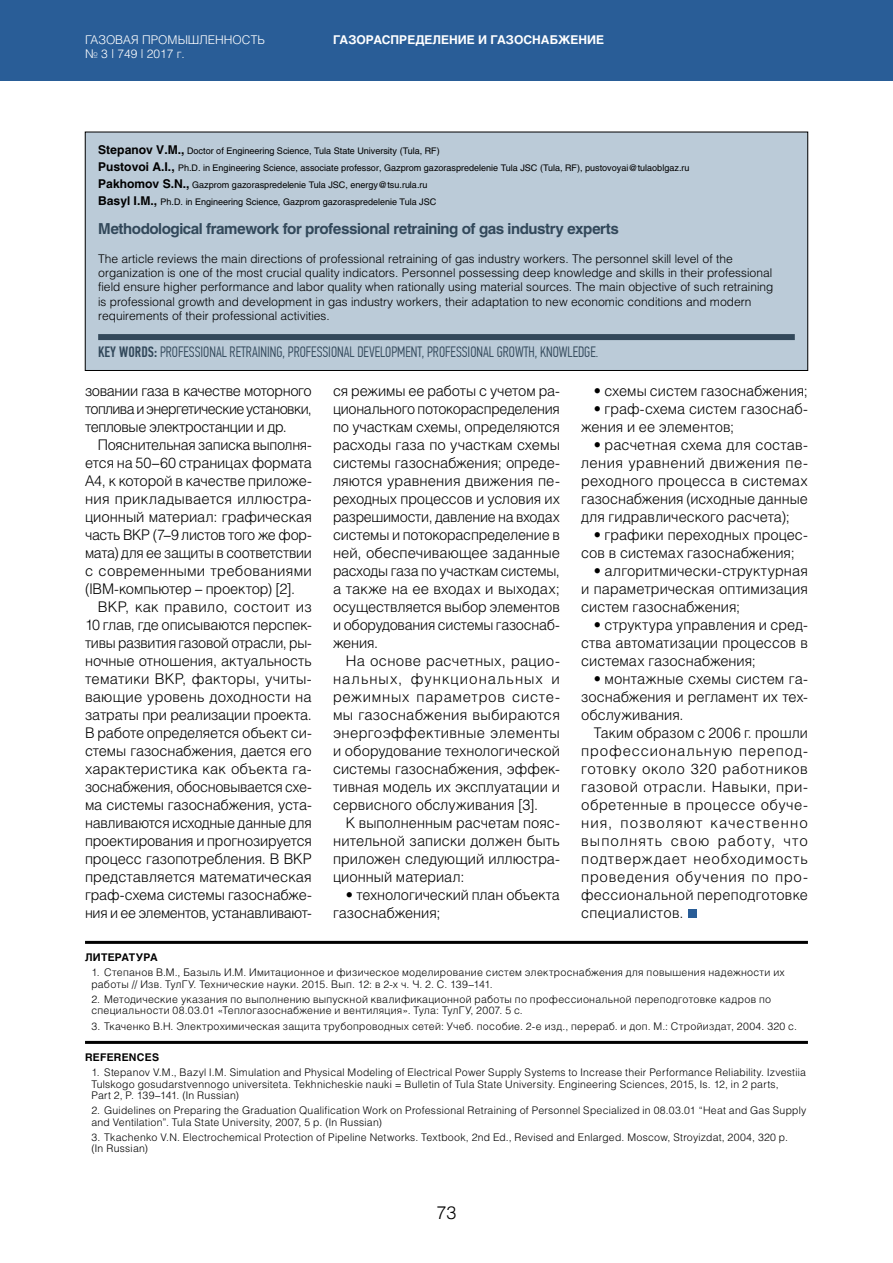
<style>
.page{position:relative;width:893px;height:1263px;background:#fff}
.page>*{position:absolute;margin:0;border:0;box-sizing:border-box;transform-origin:0 0}
.t1{font:300 18px "Helios";color:#000}
.t2{font:300 15px "PF Din Text Comp Pro";color:#32485a}
.t3{font:700 15px "Helios C";letter-spacing:-.03em;color:#32485a}
.t4{font:300 14.7px/18px "Helios";color:#000;text-align:justify}
.t5{font:300 14.7px/18px "Helios";color:#000;text-align:justify;scale:.96 1}
.t6{font:300 12px/14.4px "Helios";color:#000}
.t7{font:300 12px/14.4px "Helios";color:#fff}
.t8{font:700 12px "Helios C";color:#fff}
.t9{font:300 10.5px/11.2px "Helios";letter-spacing:.025em;color:#000}
.t10{font:700 10.5px "Helios C";letter-spacing:.025em;color:#000}
.t11{font:9px/17px "Helios C";color:#000}
.s1{font-weight:700;font-size:12px}
.s2{font-weight:500}
</style>
<div class="page">
<div style="left:0;top:0;width:893px;height:81px;background:#295d97"></div>
<div style="left:85px;top:132px;width:723px;height:238px;background:#bbcbd8"></div>
<div style="left:98px;top:334px;width:697px;height:6px;background:#32485a"></div>
<div style="left:85px;top:132px;width:723px;height:239px;border:1px solid #000"></div>
<div style="left:688px;top:909px;width:8px;height:9px;background:#295d97"></div>
<hr style="left:85px;top:941px;width:723px;height:3px;background:#000">
<hr style="left:85px;top:1041px;width:723px;height:3px;background:#000">
<p class="t7" style="left:85px;top:32px;width:181px">ГАЗОВАЯ ПРОМЫШЛЕННОСТЬ № 3 | 749 | 2017 г.</p>
<p class="t8" style="left:333px;top:32px;width:273px">ГАЗОРАСПРЕДЕЛЕНИЕ И ГАЗОСНАБЖЕНИЕ</p>
<p class="t11" style="left:98px;top:142px;width:593px"><span class="s1">Stepanov V.M.,</span> Doctor of Engineering Science, Tula State University (Tula, RF)<br><span class="s1">Pustovoi A.I.,</span> Ph.D. in Engineering Science, associate professor, Gazprom gazoraspredelenie Tula JSC (Tula, RF), pustovoyai@tulaoblgaz.ru <span class="s1">Pakhomov S.N.,</span> Gazprom gazoraspredelenie Tula JSC, energy@tsu.rula.ru<br><span class="s1">Basyl I.M.,</span> Ph.D. in Engineering Science, Gazprom gazoraspredelenie Tula JSC</p>
<p class="t3" style="left:98px;top:220px;width:522px">Methodological framework for professional retraining of gas industry experts</p>
<p class="t6" style="left:98px;top:251px;width:677px">The article reviews the main directions of professional retraining of gas industry workers. The personnel skill level of the organization is one of the most crucial quality indicators. Personnel possessing deep knowledge and skills in their professional field ensure higher performance and labor quality when rationally using material sources. The main objective of such retraining is professional growth and development in gas industry workers, their adaptation to new economic conditions and modern requirements of their professional activities.</p>
<p class="t2" style="left:98px;top:343px;width:502px"><span class="s2">KEY WORDS:</span> PROFESSIONAL RETRAINING, PROFESSIONAL DEVELOPMENT, PROFESSIONAL GROWTH, KNOWLEDGE.</p>
<p class="t4" style="left:85px;top:382px;width:228px">зовании газа в качестве моторного топлива и энергетические установки, тепловые электростанции и др.</p>
<p class="t5" style="left:85px;top:436px;width:238px;text-indent:13px">Пояснительная записка выполня&shy;ется на 50–60 страницах формата А4, к которой в качестве приложе&shy;ния прикладывается иллюстра&shy;ционный материал: графическая часть ВКР (7–9 листов того же фор&shy;мата) для ее защиты в соответствии с современными требованиями (IBM-компьютер – проектор) [2].</p>
<p class="t4" style="left:85px;top:598px;width:228px;text-indent:13px">ВКР, как правило, состоит из 10 глав, где описываются перспек&shy;тивы развития газовой отрасли, ры&shy;ночные отношения, актуальность тематики ВКР, факторы, учиты&shy;вающие уровень доходности на затраты при реализации проекта.<br>В работе определяется объект си&shy;стемы газоснабжения, дается его характеристика как объекта га&shy;зоснабжения, обосновывается схе&shy;ма системы газоснабжения, уста&shy;навливаются исходные данные для проектирования и прогнозируется процесс газопотребления. В ВКР представляется математическая граф-схема системы газоснабже&shy;ния и ее элементов, устанавливают-</p>
<p class="t4" style="left:333px;top:382px;width:228px">ся режимы ее работы с учетом ра&shy;ционального потокораспределения по участкам схемы, определяются расходы газа по участкам схемы системы газоснабжения; опреде&shy;ляются уравнения движения пе&shy;реходных процессов и условия их разрешимости, давление на входах системы и потокораспределение в ней, обеспечивающее заданные расходы газа по участкам системы, а также на ее входах и выходах; осуществляется выбор элементов и оборудования системы газоснаб&shy;жения.</p>
<p class="t4" style="left:333px;top:652px;width:228px;text-indent:13px">На основе расчетных, рацио&shy;нальных, функциональных и режимных параметров систе&shy;мы газоснабжения выбираются энергоэффективные элементы и оборудование технологической системы газоснабжения, эффек&shy;тивная модель их эксплуатации и сервисного обслуживания [3].</p>
<p class="t4" style="left:333px;top:814px;width:228px;text-indent:13px">К выполненным расчетам пояс&shy;нительной записки должен быть приложен следующий иллюстра&shy;ционный материал:</p>
<p class="t4" style="left:333px;top:886px;width:228px;text-indent:13px">• технологический план объекта газоснабжения;</p>
<p class="t4" style="left:594px;top:382px;width:216px">• схемы систем газоснабжения;</p>
<p class="t4" style="left:581px;top:400px;width:228px;text-indent:13px">• граф-схема систем газоснаб&shy;жения и ее элементов;</p>
<p class="t4" style="left:581px;top:436px;width:228px;text-indent:13px">• расчетная схема для состав&shy;ления уравнений движения пе&shy;реходного процесса в системах газоснабжения (исходные данные для гидравлического расчета);</p>
<p class="t4" style="left:581px;top:526px;width:228px;text-indent:13px">• графики переходных процес&shy;сов в системах газоснабжения;</p>
<p class="t4" style="left:581px;top:562px;width:228px;text-indent:13px">• алгоритмически-структурная и параметрическая оптимизация систем газоснабжения;</p>
<p class="t4" style="left:581px;top:616px;width:228px;text-indent:13px">• структура управления и сред&shy;ства автоматизации процессов в системах газоснабжения;</p>
<p class="t4" style="left:581px;top:670px;width:228px;text-indent:13px">• монтажные схемы систем га&shy;зоснабжения и регламент их тех&shy;обслуживания.</p>
<p class="t5" style="left:581px;top:724px;width:238px;text-indent:13px">Таким образом с 2006 г. прошли профессиональную перепод&shy;готовку около 320 работников газовой отрасли. Навыки, при&shy;обретенные в процессе обуче&shy;ния, позволяют качественно выполнять свою работу, что подтверждает необходимость проведения обучения по про&shy;фессиональной переподготовке специалистов.</p>
<p class="t10" style="left:85px;top:951px;width:16px">Литература</p>
<p class="t9" style="left:91px;top:967px;width:695px">1. Степанов В.М., Базыль И.М. Имитационное и физическое моделирование систем электроснабжения для повышения надежности их работы // Изв. ТулГУ. Технические науки. 2015. Вып. 12: в 2-х ч. Ч. 2. С. 139–141.</p>
<p class="t9" style="left:91px;top:993px;width:681px">2. Методические указания по выполнению выпускной квалификационной работы по профессиональной переподготовке кадров по специальности 08.03.01 «Теплогазоснабжение и вентиляция». Тула: ТулГУ, 2007. 5 с.</p>
<p class="t9" style="left:91px;top:1020px;width:707px">3. Ткаченко В.Н. Электрохимическая защита трубопроводных сетей: Учеб. пособие. 2-е изд., перераб. и доп. М.: Стройиздат, 2004. 320 с.</p>
<p class="t10" style="left:85px;top:1051px;width:76px">REFERENCES</p>
<p class="t9" style="left:91px;top:1067px;width:716px">1. Stepanov V.M., Bazyl I.M. Simulation and Physical Modeling of Electrical Power Supply Systems to Increase their Performance Reliability. Izvestiia<br>Tulskogo gosudarstvennogo universiteta. Tekhnicheskie nauki = Bulletin of Tula State University. Engineering Sciences, 2015, Is. 12, in 2 parts,<br>Part 2, P. 139–141. (In Russian)</p>
<p class="t9" style="left:91px;top:1105px;width:716px">2. Guidelines on Preparing the Graduation Qualification Work on Professional Retraining of Personnel Specialized in 08.03.01 “Heat and Gas Supply and Ventilation”. Tula State University, 2007, 5 p. (In Russian)</p>
<p class="t9" style="left:91px;top:1131px;width:698px">3. Tkachenko V.N. Electrochemical Protection of Pipeline Networks. Textbook, 2nd Ed., Revised and Enlarged. Moscow, Stroyizdat, 2004, 320 p. (In Russian)</p>
<p class="t1" style="left:436px;top:1201px;width:22px">73</p>
</div>
